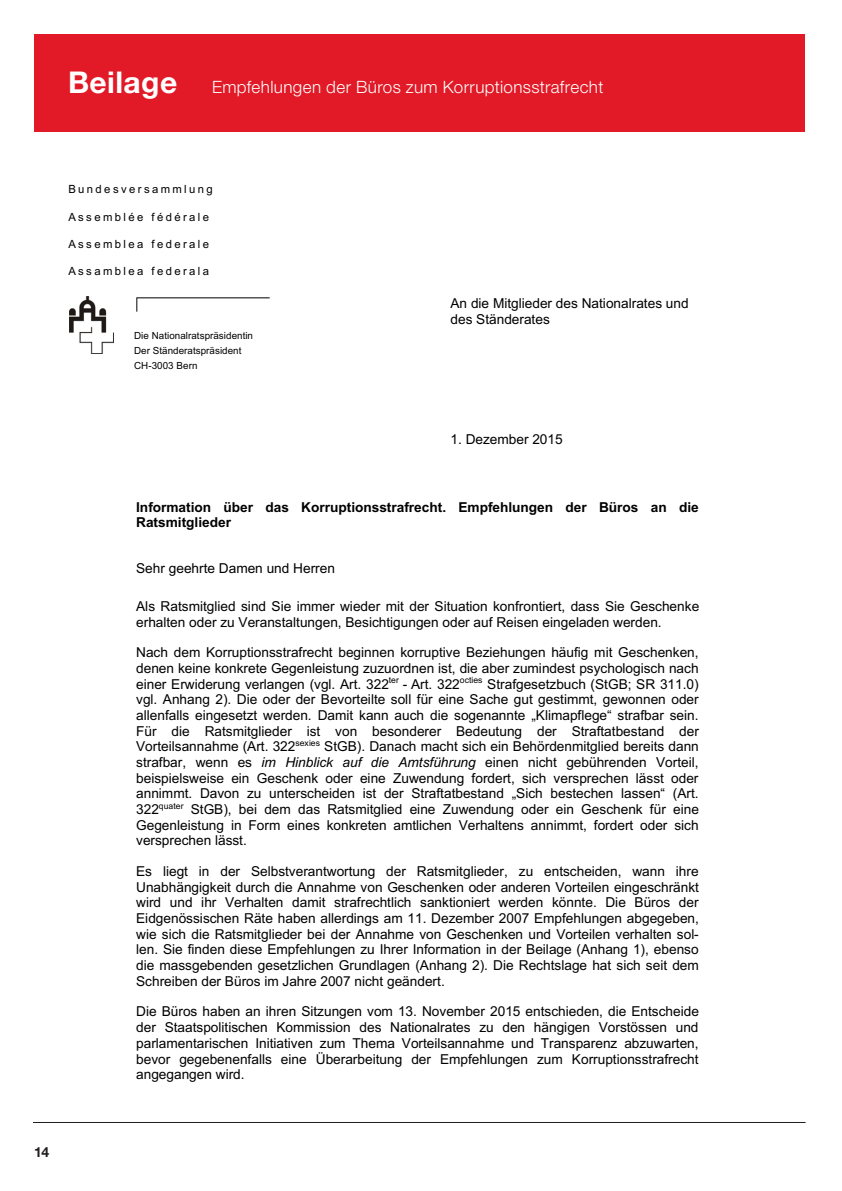
<style>
.page{position:relative;width:842px;height:1191px;background:#fff}
.page>*{position:absolute;margin:0;border:0;box-sizing:border-box;transform-origin:0 0}
.t1{font:300 17px "Helvetica Neue LT Std";letter-spacing:.02em;color:#fff}
.t2{font:700 14px "Helvetica Neue LT Std";color:#231f20}
.t3{font:13.6px/15.6px "Arial";color:#000;text-align:justify}
.t4{font:700 13.6px/15.8px "Arial";color:#000}
.t5{font:11.4px "Arial";letter-spacing:.21em;color:#000}
.t6{font:9.8px/14.8px "Arial";letter-spacing:.005em;color:#000}
.s1{font-weight:700;font-size:30px}
.s2{font-style:italic}
</style>
<div class="page">
<div style="left:34px;top:34px;width:770px;height:98px;background:#e21926"></div>
<hr style="left:33px;top:1122px;width:772px;height:1px;background:#231f20">
<img style="left:70px;top:296px;width:43px;height:57px">
<img style="left:137px;top:297px;width:133px;height:15px">
<p class="t1" style="left:68px;top:76px;width:537px"><span class="s1">Beilage</span> Empfehlungen der Büros zum Korruptionsstrafrecht</p>
<p class="t5" style="left:68px;top:181px;width:146px">Bundesversammlung</p>
<p class="t5" style="left:68px;top:209px;width:142px">Assemblée fédérale</p>
<p class="t5" style="left:68px;top:236px;width:142px">Assemblea federale</p>
<p class="t5" style="left:68px;top:263px;width:142px">Assamblea federala</p>
<p class="t6" style="left:134px;top:328px;width:120px">Die Nationalratspräsidentin<br>Der Ständeratspräsident<br>CH-3003 Bern</p>
<p class="t3" style="left:450px;top:295px;width:240px">An die Mitglieder des Nationalrates und des Ständerates</p>
<p class="t3" style="left:450px;top:431px;width:114px">1. Dezember 2015</p>
<p class="t4" style="left:136px;top:499px;width:564px">Information über das Korruptionsstrafrecht. Empfehlungen der Büros an die<br>Ratsmitglieder</p>
<p class="t3" style="left:136px;top:560px;width:200px">Sehr geehrte Damen und Herren</p>
<p class="t3" style="left:136px;top:598px;width:564px">Als Ratsmitglied sind Sie immer wieder mit der Situation konfrontiert, dass Sie Geschenke erhalten oder zu Veranstaltungen, Besichtigungen oder auf Reisen eingeladen werden.</p>
<p class="t3" style="left:136px;top:644px;width:564px">Nach dem Korruptionsstrafrecht beginnen korruptive Beziehungen häufig mit Geschenken, denen keine konkrete Gegenleistung zuzuordnen ist, die aber zumindest psychologisch nach einer Erwiderung verlangen (vgl. Art. 322<sup>ter</sup> - Art. 322<sup>octies</sup> Strafgesetzbuch (StGB; SR 311.0) vgl. Anhang 2). Die oder der Bevorteilte soll für eine Sache gut gestimmt, gewonnen oder allenfalls eingesetzt werden. Damit kann auch die sogenannte „Klimapflege“ strafbar sein.<br>Für die Ratsmitglieder ist von besonderer Bedeutung der Straftatbestand der Vorteilsannahme (Art. 322<sup>sexies</sup> StGB). Danach macht sich ein Behördenmitglied bereits dann strafbar, wenn es <span class="s2">im Hinblick auf die Amtsführung</span> einen nicht gebührenden Vorteil, beispielsweise ein Geschenk oder eine Zuwendung fordert, sich versprechen lässt oder annimmt. Davon zu unterscheiden ist der Straftatbestand „Sich bestechen lassen“ (Art.<br>322<sup>quater</sup> StGB), bei dem das Ratsmitglied eine Zuwendung oder ein Geschenk für eine Gegenleistung in Form eines konkreten amtlichen Verhaltens annimmt, fordert oder sich versprechen lässt.</p>
<p class="t3" style="left:136px;top:863px;width:564px">Es liegt in der Selbstverantwortung der Ratsmitglieder, zu entscheiden, wann ihre Unabhängigkeit durch die Annahme von Geschenken oder anderen Vorteilen eingeschränkt wird und ihr Verhalten damit strafrechtlich sanktioniert werden könnte. Die Büros der Eidgenössischen Räte haben allerdings am 11. Dezember 2007 Empfehlungen abgegeben, wie sich die Ratsmitglieder bei der Annahme von Geschenken und Vorteilen verhalten sol&shy;len. Sie finden diese Empfehlungen zu Ihrer Information in der Beilage (Anhang 1), ebenso die massgebenden gesetzlichen Grundlagen (Anhang 2). Die Rechtslage hat sich seit dem Schreiben der Büros im Jahre 2007 nicht geändert.</p>
<p class="t3" style="left:136px;top:1003px;width:564px">Die Büros haben an ihren Sitzungen vom 13. November 2015 entschieden, die Entscheide der Staatspolitischen Kommission des Nationalrates zu den hängigen Vorstössen und parlamentarischen Initiativen zum Thema Vorteilsannahme und Transparenz abzuwarten, bevor gegebenenfalls eine Überarbeitung der Empfehlungen zum Korruptionsstrafrecht angegangen wird.</p>
<p class="t2" style="left:34px;top:1143px;width:17px">14</p>
</div>
